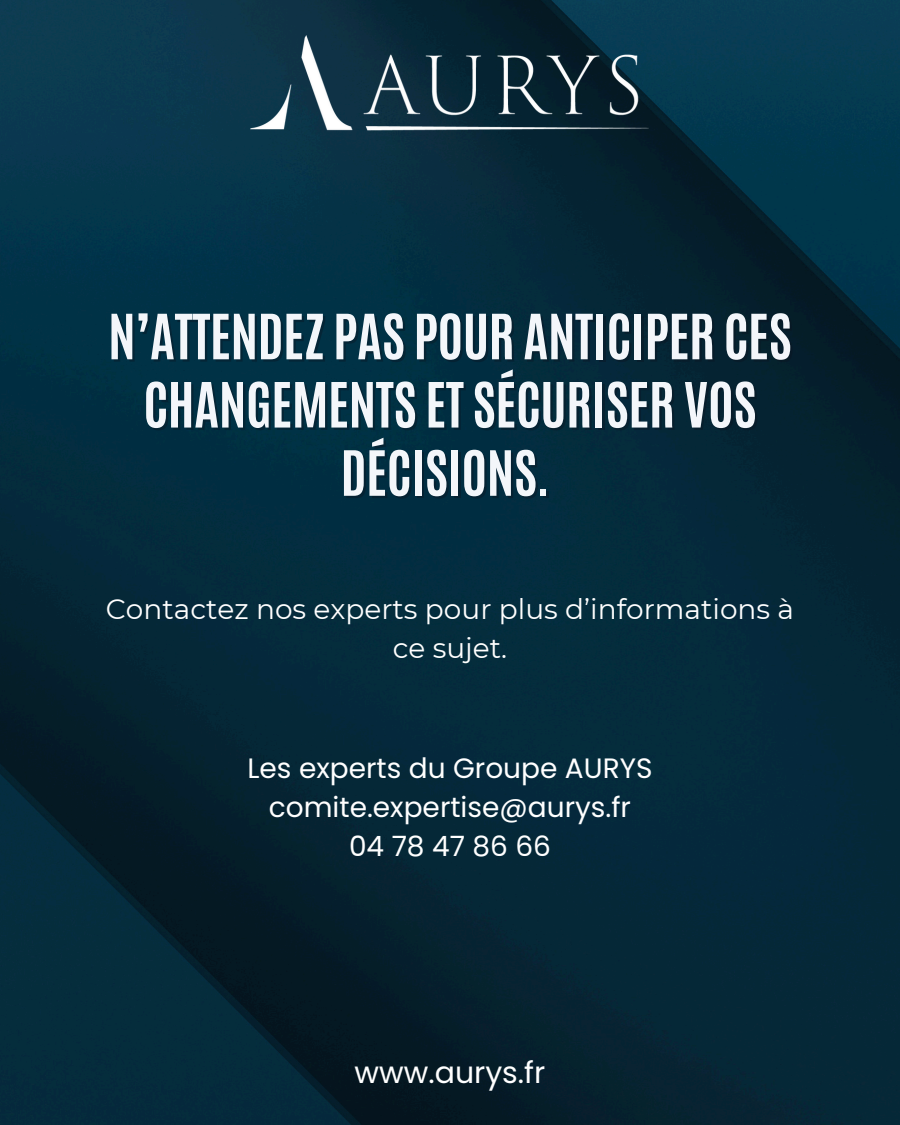
<style>
.page{position:relative;width:900px;height:1125px;background:#fff}
.page>*{position:absolute;margin:0;border:0;box-sizing:border-box;transform-origin:0 0}
.t1{font:700 53px "Antonio";letter-spacing:-.01em;color:#f3f6fa}
.t2{font:30px "Poppins";color:#fff}
.t3{font:28px/39px "Poppins";color:#fff;text-align:center}
.t4{font:28px/39px "Montserrat";color:#fff;text-align:center}
</style>
<div class="page">
<img style="left:0;top:0;width:900px;height:1125px">
<img style="left:250px;top:35px;width:400px;height:110px">
<p class="t1" style="left:108px;top:299px;width:685px">N’ATTENDEZ PAS POUR ANTICIPER CES</p>
<p class="t1" style="left:143px;top:367px;width:615px">CHANGEMENTS ET SÉCURISER VOS</p>
<p class="t1" style="left:341px;top:435px;width:211px">DÉCISIONS.</p>
<p class="t4" style="left:106px;top:589px;width:690px">Contactez nos experts pour plus d’informations à ce sujet.</p>
<p class="t3" style="left:247px;top:749px;width:407px">Les experts du Groupe AURYS comite.expertise@aurys.fr<br>04 78 47 86 66</p>
<h1 class="t2" style="left:355px;top:1052px;width:192px">www.aurys.fr</h1>
</div>
